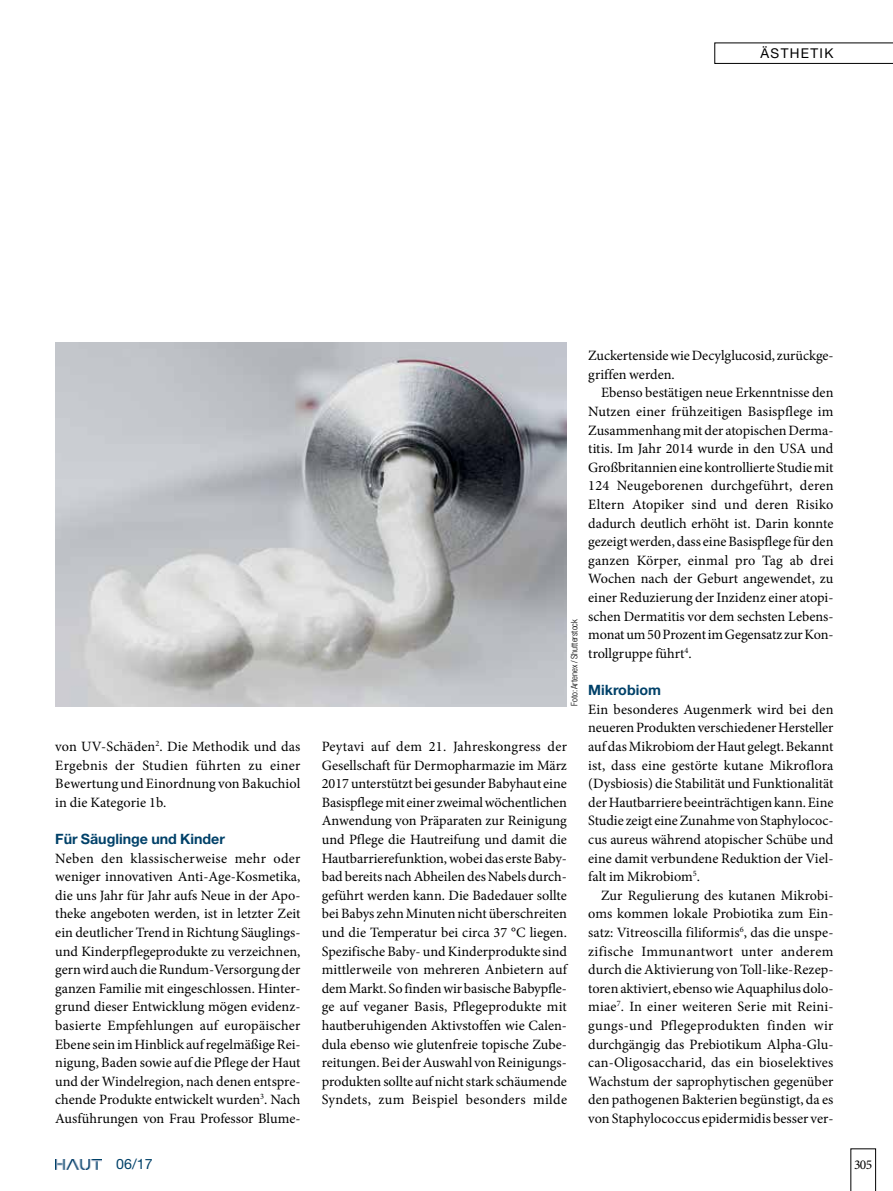
<style>
.page{position:relative;width:893px;height:1191px;background:#fff}
.page>*{position:absolute;margin:0;border:0;box-sizing:border-box;transform-origin:0 0}
.t1{font:14.25px/18.6px "Minion Pro";color:#000;text-align:justify}
.t2{font:700 14.25px "Helvetica Neue LT Std";color:#004169}
.t3{font:14.25px "Helvetica Neue LT Std";color:#004169}
.t4{font:13.5px "Helvetica Neue LT Std";letter-spacing:.1em;color:#000}
.t5{font:13.5px "Minion Pro";color:#000}
.t6{font:300 condensed 9px "Helvetica Neue LT Std";color:#000}
</style>
<div class="page">
<svg style="left:714px;top:43px;width:179px;height:21px"></svg>
<svg style="left:850px;top:1148px;width:26px;height:43px"></svg>
<img style="left:55px;top:1159px;width:47px;height:10px">
<img style="left:55px;top:342px;width:512px;height:364px">
<p class="t4" style="left:760px;top:45px;width:74px">ÄSTHETIK</p>
<p class="t1" style="left:55px;top:737px;width:247px">von UV-Schäden<sup>2</sup>. Die Methodik und das Ergebnis der Studien führten zu einer Bewertung und Einordnung von Bakuchiol in die Kategorie 1b.</p>
<p class="t2" style="left:55px;top:830px;width:171px">Für Säuglinge und Kinder</p>
<p class="t1" style="left:55px;top:848px;width:247px">Neben den klassischerweise mehr oder weniger innovativen Anti-Age-Kosmetika, die uns Jahr für Jahr aufs Neue in der Apo&shy;theke angeboten werden, ist in letzter Zeit ein deutlicher Trend in Richtung Säuglings&shy;und Kinderpflegeprodukte zu verzeichnen, gern wird auch die Rundum-Versorgung der ganzen Familie mit eingeschlossen. Hinter&shy;grund dieser Entwicklung mögen evidenz&shy;basierte Empfehlungen auf europäischer Ebene sein im Hinblick auf regelmäßige Rei&shy;nigung, Baden sowie auf die Pflege der Haut und der Windelregion, nach denen entspre&shy;chende Produkte entwickelt wurden<sup>3</sup>. Nach Ausführungen von Frau Professor Blume-</p>
<p class="t3" style="left:116px;top:1155px;width:38px">06/17</p>
<p class="t6" style="left:569px;top:706px;width:88px;rotate:-90deg">Foto: Artenex / Shutterstock</p>
<p class="t1" style="left:322px;top:737px;width:247px">Peytavi auf dem 21. Jahreskongress der Gesellschaft für Dermopharmazie im März 2017 unterstützt bei gesunder Babyhaut eine Basispflege mit einer zweimal wöchentlichen Anwendung von Präparaten zur Reinigung und Pflege die Hautreifung und damit die Hautbarrierefunktion, wobei das erste Baby&shy;bad bereits nach Abheilen des Nabels durch&shy;geführt werden kann. Die Badedauer sollte bei Babys zehn Minuten nicht überschreiten und die Temperatur bei circa 37 °C liegen.<br>Spezifische Baby- und Kinderprodukte sind mittlerweile von mehreren Anbietern auf dem Markt. So finden wir basische Babypfle&shy;ge auf veganer Basis, Pflegeprodukte mit hautberuhigenden Aktivstoffen wie Calen&shy;dula ebenso wie glutenfreie topische Zube&shy;reitungen. Bei der Auswahl von Reinigungs&shy;produkten sollte auf nicht stark schäumende Syndets, zum Beispiel besonders milde</p>
<p class="t1" style="left:588px;top:346px;width:247px">Zuckertenside wie Decylglucosid, zurückge&shy;griffen werden.</p>
<p class="t1" style="left:588px;top:383px;width:247px;text-indent:13px">Ebenso bestätigen neue Erkenntnisse den Nutzen einer frühzeitigen Basispflege im Zusammenhang mit der atopischen Derma&shy;titis. Im Jahr 2014 wurde in den USA und Großbritannien eine kontrollierte Studie mit 124 Neugeborenen durchgeführt, deren Eltern Atopiker sind und deren Risiko dadurch deutlich erhöht ist. Darin konnte gezeigt werden, dass eine Basispflege für den ganzen Körper, einmal pro Tag ab drei Wochen nach der Geburt angewendet, zu einer Reduzierung der Inzidenz einer atopi&shy;schen Dermatitis vor dem sechsten Lebens&shy;monat um 50 Prozent im Gegensatz zur Kon&shy;trollgruppe führt<sup>4</sup>.</p>
<p class="t2" style="left:588px;top:681px;width:74px">Mikrobiom</p>
<p class="t1" style="left:588px;top:700px;width:247px">Ein besonderes Augenmerk wird bei den neueren Produkten verschiedener Hersteller auf das Mikrobiom der Haut gelegt. Bekannt ist, dass eine gestörte kutane Mikroflora (Dysbiosis) die Stabilität und Funktionalität der Hautbarriere beeinträchtigen kann. Eine Studie zeigt eine Zunahme von Staphylococ&shy;cus aureus während atopischer Schübe und eine damit verbundene Reduktion der Viel&shy;falt im Mikrobiom<sup>5</sup>.</p>
<p class="t1" style="left:588px;top:886px;width:247px;text-indent:13px">Zur Regulierung des kutanen Mikrobi&shy;oms kommen lokale Probiotika zum Ein&shy;satz: Vitreoscilla filiformis<sup>6</sup>, das die unspe&shy;zifische Immunantwort unter anderem durch die Aktivierung von Toll-like-Rezep&shy;toren aktiviert, ebenso wie Aquaphilus dolo&shy;miae<sup>7</sup>. In einer weiteren Serie mit Reini&shy;gungs-und Pflegeprodukten finden wir durchgängig das Prebiotikum Alpha-Glu&shy;can-Oligosaccharid, das ein bioselektives Wachstum der saprophytischen gegenüber den pathogenen Bakterien begünstigt, da es von Staphylococcus epidermidis besser ver-</p>
<p class="t5" style="left:854px;top:1155px;width:20px">305</p>
</div>
